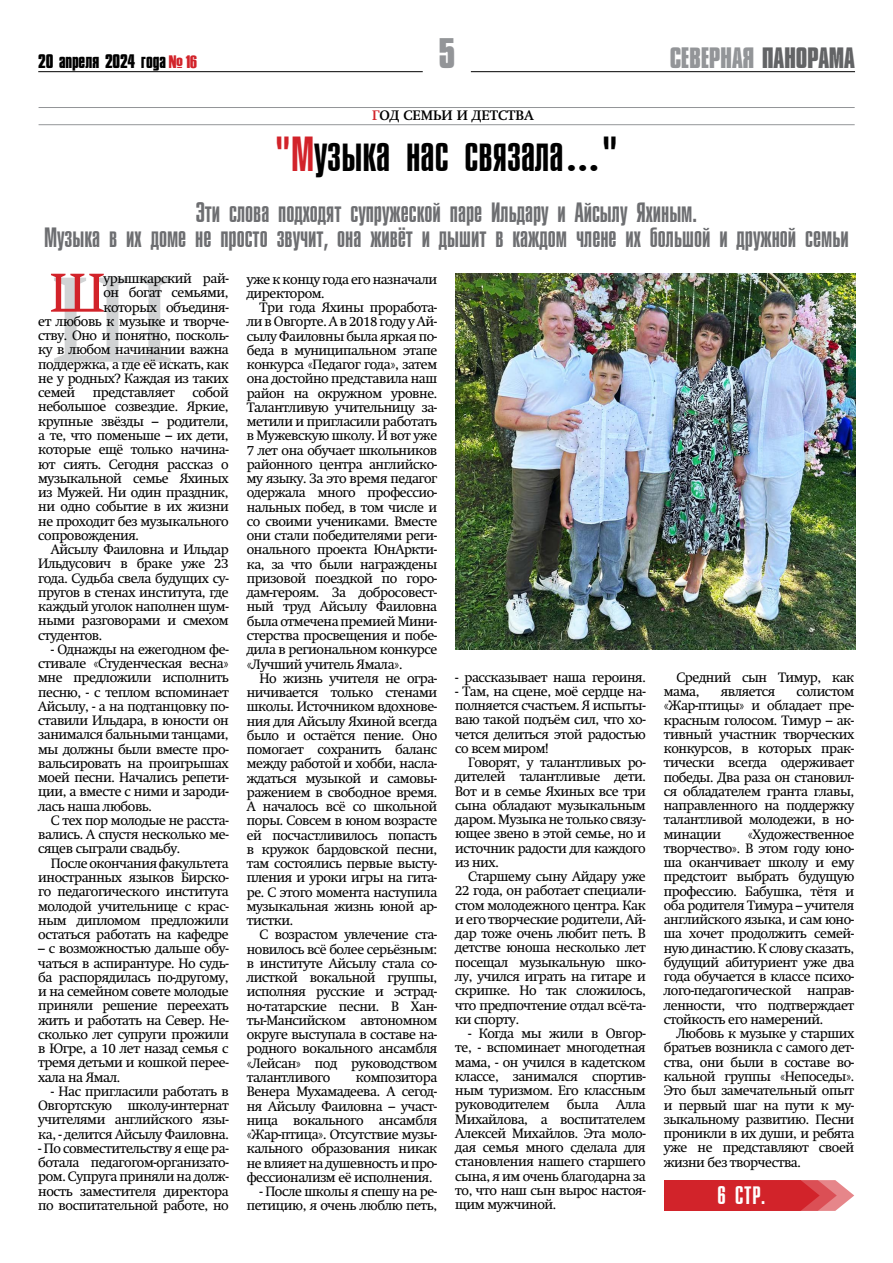
<style>
.page{position:relative;width:893px;height:1263px;background:#fff}
.page>*{position:absolute;margin:0;border:0;box-sizing:border-box;transform-origin:0 0}
.t1{font:54.15px "Swift";color:#d2232a}
.t2{font:45px "Zagolovok SP";color:#000}
.t3{font:700 39px "Compacta MT Cyrillic";color:#939598}
.t4{font:700 27px "Compacta MT Cyrillic";letter-spacing:-.01em;color:#939598}
.t5{font:25.5px/25.5px "Zagolovok SP";color:#6d6e71;text-align:center}
.t6{font:22.95px "Zagolovok SP";color:#fff}
.t7{font:700 18px "Compacta MT Cyrillic";letter-spacing:-.01em;color:#000}
.t8{font:13.5px/14.2px "Swift";letter-spacing:-.03em;color:#000;text-align:justify}
.t9{font:700 13.5px "Swift";color:#000}
.s1{font-family:"Haettenschweiler";font-weight:400;color:#d2232a}
.s2{color:#636466}
.s3{color:#d2232a}
.s4{font-size:120px;color:#d1d3d4}
</style>
<div class="page">
<hr style="left:38px;top:71px;width:385px;height:1px;background:#000">
<hr style="left:471px;top:71px;width:384px;height:1px;background:#000">
<svg style="left:664px;top:1180px;width:190px;height:31px;background:#d94a50"></svg>
<div style="left:681px;top:1187px;width:120px;height:19px;background:#d2232a"></div>
<hr style="left:39px;top:124px;width:816px;height:1px;background:#939598">
<hr style="left:39px;top:107px;width:816px;height:1px;background:#939598">
<img style="left:455px;top:273px;width:400px;height:376px">
<h3 class="t7" style="left:38px;top:50px;width:160px">20 апреля 2024 года <span class="s1">№ 16</span></h3>
<h3 class="t3" style="left:438px;top:28px;width:18px">5</h3>
<h3 class="t4" style="left:670px;top:40px;width:186px">СЕВЕРНАЯ <span class="s2">ПАНОРАМА</span></h3>
<p class="t9" style="left:372px;top:107px;width:163px"><span class="s3">г</span>од семьи и детства</p>
<h2 class="t2" style="left:275px;top:127px;width:344px"><span class="s3">«М</span>узыка нас связала…»</h2>
<h3 class="t5" style="left:44px;top:200px;width:806px">Эти слова подходят супружеской паре Ильдару и Айсылу Яхиным.<br>Музыка в их доме не просто звучит, она живёт и дышит в каждом члене их большой и дружной семьи</h3>
<h1 class="t1" style="left:50px;top:261px;width:126px">Ш<span class="s4">Ш</span></h1>
<p class="t8" style="left:104px;top:271px;width:127px">урышкарский рай-</p>
<p class="t8" style="left:104px;top:286px;width:127px">он богат семьями,</p>
<p class="t8" style="left:104px;top:300px;width:127px">которых объединя-</p>
<p class="t8" style="left:38px;top:314px;width:192px">ет любовь к музыке и творче-</p>
<p class="t8" style="left:38px;top:328px;width:192px">ству. Оно и понятно, посколь-</p>
<p class="t8" style="left:38px;top:343px;width:192px">ку в любом начинании важна</p>
<p class="t8" style="left:38px;top:357px;width:192px">поддержка, а где её искать, как</p>
<p class="t8" style="left:38px;top:371px;width:192px">не у родных? Каждая из таких</p>
<p class="t8" style="left:38px;top:385px;width:39px">семей</p>
<p class="t8" style="left:93px;top:385px;width:84px">представляет</p>
<p class="t8" style="left:247px;top:272px;width:192px">уже к концу года его назначали директором.</p>
<p class="t8" style="left:247px;top:300px;width:192px;text-indent:13px">Три года Яхины проработа&shy;ли в Овгорте. А в 2018 году у Ай&shy;сылу Фаиловны была яркая по&shy;беда в муниципальном этапе конкурса «Педагог года», затем она достойно представила наш район на окружном уровне.<br>Талантливую учительницу за&shy;метили и пригласили работать в Мужевскую школу. И вот уже 7 лет она обучает школьников районного центра английско&shy;му языку. За это время педагог одержала много профессио&shy;нальных побед, в том числе и со своими учениками. Вместе они стали победителями реги&shy;онального проекта ЮнАркти&shy;ка, за что были награждены призовой поездкой по горо&shy;дам-героям. За добросовест&shy;ный труд Айсылу Фаиловна была отмечена премией Мини&shy;стерства просвещения и побе&shy;дила в региональном конкурсе «Лучший учитель Ямала».</p>
<p class="t8" style="left:247px;top:671px;width:192px;text-indent:13px">Но жизнь учителя не огра&shy;ничивается только стенами школы. Источником вдохнове&shy;ния для Айсылу Яхиной всегда было и остаётся пение. Оно помогает сохранить баланс между работой и хобби, насла&shy;ждаться музыкой и самовы&shy;ражением в свободное время.<br>А началось всё со школьной поры. Совсем в юном возрасте ей посчастливилось попасть в кружок бардовской песни, там состоялись первые высту&shy;пления и уроки игры на гита&shy;ре. С этого момента наступила музыкальная жизнь юной ар&shy;тистки.</p>
<p class="t8" style="left:247px;top:928px;width:192px;text-indent:13px">С возрастом увлечение ста&shy;новилось всё более серьёзным: в институте Айсылу стала со&shy;листкой вокальной группы, исполняя русские и эстрад&shy;но-татарские песни. В Хан&shy;ты-Мансийском автономном округе выступала в составе на&shy;родного вокального ансамбля «Лейсан» под руководством талантливого</p>
<p class="t8" style="left:38px;top:385px;width:192px;text-indent:154px">собой небольшое созвездие. Яркие, крупные звёзды – родители, а те, что поменьше – их дети, которые ещё только начина&shy;ют сиять. Сегодня рассказ о музыкальной семье Яхиных из Мужей. Ни один праздник, ни одно событие в их жизни не проходит без музыкального сопровождения.</p>
<p class="t8" style="left:38px;top:542px;width:192px;text-indent:13px">Айсылу Фаиловна и Ильдар Ильдусович в браке уже 23 года. Судьба свела будущих су&shy;пругов в стенах института, где каждый уголок наполнен шум&shy;ными разговорами и смехом студентов.</p>
<p class="t8" style="left:38px;top:642px;width:192px;text-indent:13px">- Однажды на ежегодном фе&shy;стивале «Студенческая весна» мне предложили исполнить песню, - с теплом вспоминает Айсылу, - а на подтанцовку по&shy;ставили Ильдара, в юности он занимался бальными танцами, мы должны были вместе про&shy;вальсировать на проигрышах моей песни. Начались репети&shy;ции, а вместе с ними и зароди&shy;лась наша любовь.</p>
<p class="t8" style="left:38px;top:813px;width:192px;text-indent:13px">С тех пор молодые не расста&shy;вались. А спустя несколько ме&shy;сяцев сыграли свадьбу.</p>
<p class="t8" style="left:38px;top:856px;width:192px;text-indent:13px">После окончания факультета иностранных языков Бирско&shy;го педагогического института молодой учительнице с крас&shy;ным дипломом предложили остаться работать на кафедре</p>
<p class="t8" style="left:38px;top:941px;width:192px">– с возможностью дальше обу&shy;чаться в аспирантуре. Но судь&shy;ба распорядилась по-другому, и на семейном совете молодые приняли решение переехать жить и работать на Север. Не&shy;сколько лет супруги прожили в Югре, а 10 лет назад семья с тремя детьми и кошкой перее&shy;хала на Ямал.</p>
<p class="t8" style="left:38px;top:1084px;width:192px;text-indent:13px">- Нас пригласили работать в Овгортскую школу-интернат учителями английского язы&shy;ка, - делится Айсылу Фаиловна.</p>
<p class="t8" style="left:38px;top:1141px;width:192px">- По совместительству я еще ра&shy;ботала педагогом-организато&shy;ром. Супруга приняли на долж&shy;ность заместителя директора по воспитательной работе, но</p>
<p class="t8" style="left:664px;top:670px;width:192px;text-indent:13px">Средний сын Тимур, как мама,</p>
<p class="t8" style="left:455px;top:670px;width:192px">- рассказывает наша героиня.</p>
<p class="t8" style="left:455px;top:684px;width:192px">- Там, на сцене, моё сердце на&shy;полняется счастьем. Я испыты&shy;ваю такой подъём сил, что хо&shy;чется делиться этой радостью со всем миром!</p>
<p class="t8" style="left:455px;top:755px;width:192px;text-indent:13px">Говорят, у талантливых ро&shy;дителей талантливые дети.<br>Вот и в семье Яхиных все три сына обладают музыкальным даром. Музыка не только связу&shy;ющее звено в этой семье, но и источник радости для каждого из них.</p>
<p class="t8" style="left:455px;top:869px;width:192px;text-indent:13px">Старшему сыну Айдару уже 22 года, он работает специали&shy;стом молодежного центра. Как и его творческие родители, Ай&shy;дар тоже очень любит петь. В детстве юноша несколько лет посещал музыкальную шко&shy;лу, учился играть на гитаре и скрипке. Но так сложилось, что предпочтение отдал всё-та&shy;ки спорту.</p>
<p class="t8" style="left:455px;top:1026px;width:192px;text-indent:13px">- Когда мы жили в Овгор&shy;те, - вспоминает многодетная мама, - он учился в кадетском классе, занимался спортив&shy;ным туризмом. Его классным руководителем</p>
<p class="t8" style="left:664px;top:684px;width:192px;text-indent:133px">солистом «Жар-птицы» и обладает пре&shy;красным голосом. Тимур – ак&shy;тивный участник творческих конкурсов, в которых прак&shy;тически всегда одерживает победы. Два раза он становил&shy;ся обладателем гранта главы, направленного на поддержку талантливой молодежи, в но&shy;минации</p>
<p class="t8" style="left:721px;top:684px;width:56px">является</p>
<p class="t8" style="left:664px;top:827px;width:192px;text-indent:84px">«Художественное творчество». В этом году юно&shy;ша оканчивает школу и ему предстоит выбрать будущую профессию. Бабушка, тётя и оба родителя Тимура – учителя английского языка, и сам юно&shy;ша хочет продолжить семей&shy;ную династию. К слову сказать, будущий абитуриент уже два года обучается в классе психо&shy;лого-педагогической направ&shy;ленности, что подтверждает стойкость его намерений.</p>
<p class="t8" style="left:664px;top:1026px;width:192px;text-indent:13px">Любовь к музыке у старших братьев возникла с самого дет&shy;ства, они были в составе во&shy;кальной группы «Непоседы».<br>Это был замечательный опыт и первый шаг на пути к му&shy;зыкальному развитию. Песни проникли в их души, и ребята уже не представляют своей жизни без творчества.</p>
<p class="t8" style="left:247px;top:1070px;width:192px;text-indent:109px">композитора Венера Мухамадеева. А сегод&shy;ня Айсылу Фаиловна – участ&shy;ница вокального ансамбля «Жар-птица». Отсутствие музы&shy;кального образования никак не влияет на душевность и про&shy;фессионализм её исполнения.</p>
<p class="t8" style="left:247px;top:1184px;width:192px;text-align:right">- После школы я спешу на ре&shy;петицию, я очень люблю петь,</p>
<p class="t8" style="left:567px;top:1097px;width:33px">была</p>
<p class="t8" style="left:455px;top:1097px;width:192px;text-indent:161px">Алла Михайлова, а воспитателем Алексей Михайлов. Эта моло&shy;дая семья много сделала для становления нашего старшего сына, я им очень благодарна за то, что наш сын вырос настоя&shy;щим мужчиной.</p>
<h3 class="t6" style="left:718px;top:1182px;width:49px">6 стр .</h3>
</div>
